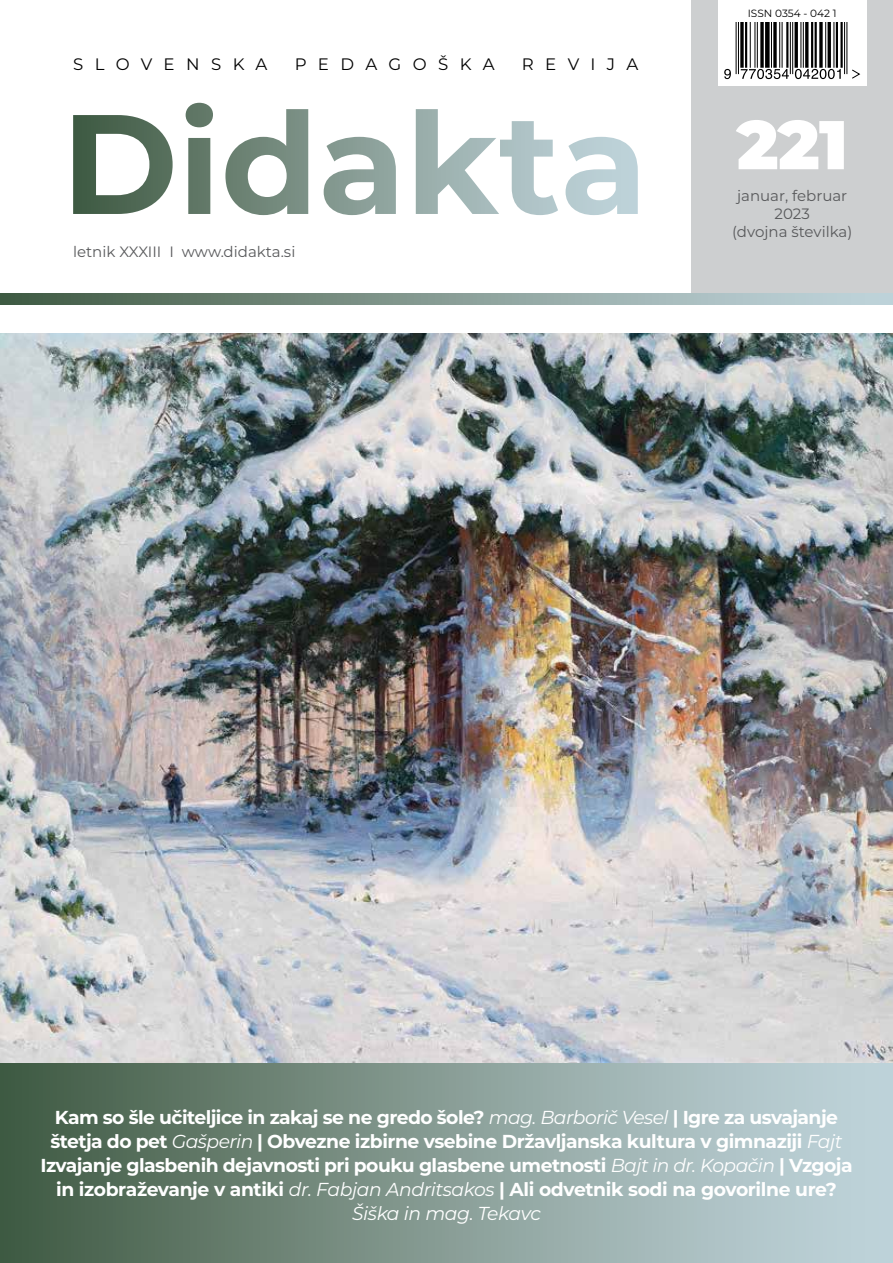
<style>
.page{position:relative;width:893px;height:1263px;background:#fff}
.page>*{position:absolute;margin:0;border:0;box-sizing:border-box;transform-origin:0 0}
.t1{font:900 68.85px "Montserrat";color:#fff}
.t2{font:700 18.75px/24px "Montserrat";letter-spacing:-.03em;color:#fff;text-align:center}
.t3{font:16.65px "Montserrat";letter-spacing:.68em;color:#000}
.t4{font:15px/18px "Montserrat";color:#58595b;text-align:center}
.t5{font:10.5px "Montserrat";color:#000}
.s1{font-weight:400;font-style:italic}
</style>
<div class="page">
<div style="left:691px;top:0;width:202px;height:293px;background:#cdcfd0"></div>
<div style="left:0;top:1062px;width:893px;height:201px;background:linear-gradient(to right,#435b44,#c8dbe4)"></div>
<svg style="left:0;top:293px;width:893px;height:12px;background:#859b93"></svg>
<img style="left:0;top:333px;width:893px;height:729px">
<svg style="left:718px;top:22px;width:149px;height:64px;background:#f1f1f1"></svg>
<hr style="left:736px;top:0;width:1px;height:74px;background:#000">
<hr style="left:738px;top:0;width:1px;height:74px;background:#000">
<svg style="left:740px;top:22px;width:4px;height:46px"></svg>
<hr style="left:745px;top:0;width:2px;height:68px;background:#000">
<hr style="left:750px;top:0;width:1px;height:68px;background:#000">
<hr style="left:754px;top:0;width:1px;height:68px;background:#000">
<hr style="left:757px;top:0;width:1px;height:68px;background:#000">
<svg style="left:760px;top:22px;width:4px;height:46px"></svg>
<div style="left:765px;top:0;width:5px;height:68px;background:#000"></div>
<hr style="left:771px;top:0;width:1px;height:68px;background:#000">
<svg style="left:773px;top:22px;width:4px;height:46px"></svg>
<hr style="left:779px;top:0;width:1px;height:68px;background:#000">
<hr style="left:782px;top:0;width:1px;height:68px;background:#000">
<hr style="left:786px;top:0;width:2px;height:68px;background:#000">
<hr style="left:790px;top:0;width:1px;height:74px;background:#000">
<hr style="left:792px;top:0;width:1px;height:74px;background:#000">
<svg style="left:794px;top:22px;width:4px;height:46px"></svg>
<hr style="left:800px;top:0;width:1px;height:68px;background:#000">
<hr style="left:803px;top:0;width:1px;height:68px;background:#000">
<hr style="left:805px;top:0;width:3px;height:68px;background:#000">
<hr style="left:811px;top:0;width:2px;height:68px;background:#000">
<hr style="left:815px;top:0;width:2px;height:68px;background:#000">
<svg style="left:819px;top:22px;width:4px;height:46px"></svg>
<hr style="left:825px;top:0;width:1px;height:68px;background:#000">
<svg style="left:827px;top:22px;width:4px;height:46px"></svg>
<hr style="left:833px;top:0;width:1px;height:68px;background:#000">
<hr style="left:836px;top:0;width:2px;height:68px;background:#000">
<hr style="left:840px;top:0;width:3px;height:68px;background:#000">
<hr style="left:844px;top:0;width:1px;height:74px;background:#000">
<hr style="left:846px;top:0;width:1px;height:74px;background:#000">
<svg style="left:724px;top:69px;width:7px;height:10px"></svg>
<svg style="left:741px;top:69px;width:48px;height:10px"></svg>
<svg style="left:795px;top:69px;width:46px;height:10px"></svg>
<svg style="left:851px;top:69px;width:10px;height:10px"></svg>
<div style="left:718px;top:0;width:149px;height:22px;background:#fff"></div>
<svg style="left:73px;top:103px;width:565px;height:112px"></svg>
<p class="t3" style="left:73px;top:53px;width:196px">SLOVENSKA</p>
<p class="t3" style="left:295px;top:53px;width:201px">PEDAGOŠKA</p>
<p class="t3" style="left:522px;top:53px;width:118px">REVIJA</p>
<p class="t4" style="left:73px;top:242px;width:224px">letnik XXXIII I www.didakta.si</p>
<p class="t5" style="left:748px;top:6px;width:90px">ISSN 0354 - 042 1</p>
<h1 class="t1" style="left:737px;top:93px;width:113px">221</h1>
<p class="t4" style="left:732px;top:186px;width:122px">januar, februar<br>2023<br>(dvojna številka)</p>
<p class="t2" style="left:40px;top:1104px;width:814px">Kam so šle učiteljice in zakaj se ne gredo šole? <span class="s1">mag. Barborič Vesel</span> | Igre za usvajanje štetja do pet <span class="s1">Gašperin</span> | Obvezne izbirne vsebine Državljanska kultura v gimnaziji <span class="s1">Fajt </span>Izvajanje glasbenih dejavnosti pri pouku glasbene umetnosti <span class="s1">Bajt in dr. Kopačin</span> | Vzgoja in izobraževanje v antiki <span class="s1">dr. Fabjan Andritsakos</span> | Ali odvetnik sodi na govorilne ure?<br><span class="s1">Šiška in mag. Tekavc</span></p>
</div>
